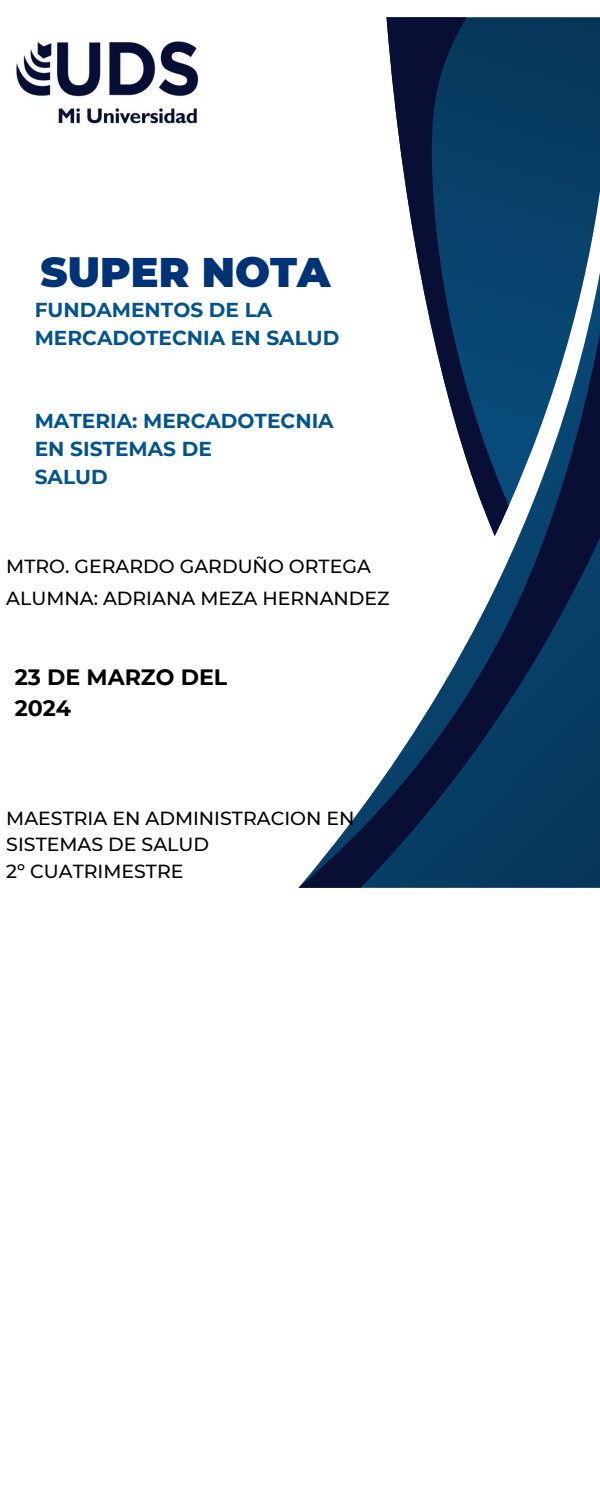
<style>
.page{position:relative;width:600px;height:1500px;background:#fff}
.page>*{position:absolute;margin:0;border:0;box-sizing:border-box;transform-origin:0 0}
.t1{font:900 41.4px "Montserrat";color:#003376}
.t2{font:700 22.2px/31px "Montserrat";color:#000}
.t3{font:700 20.2px/28px "Montserrat";color:#03548d}
.t4{font:500 18.9px/26.2px "Montserrat";color:#000}
</style>
<div class="page">
<svg style="left:299px;top:536px;width:301px;height:352px"></svg>
<svg style="left:509px;top:17px;width:91px;height:519px;background:#235074"></svg>
<svg style="left:387px;top:17px;width:122px;height:519px"></svg>
<img style="left:16px;top:41px;width:184px;height:84px">
<p class="t1" style="left:41px;top:247px;width:291px">SUPER NOTA</p>
<h2 class="t3" style="left:35px;top:295px;width:306px">FUNDAMENTOS DE LA<br>MERCADOTECNIA EN SALUD</h2>
<p class="t3" style="left:35px;top:407px;width:300px">MATERIA: MERCADOTECNIA<br>EN SISTEMAS DE<br>SALUD</p>
<p class="t4" style="left:6px;top:553px;width:366px">MTRO. GERARDO GARDUÑO ORTEGA</p>
<h2 class="t4" style="left:6px;top:585px;width:385px">ALUMNA: ADRIANA MEZA HERNANDEZ</h2>
<h1 class="t2" style="left:15px;top:661px;width:214px">23 DE MARZO DEL<br>2024</h1>
<h2 class="t4" style="left:6px;top:805px;width:350px">MAESTRIA EN ADMINISTRACION EN<br>SISTEMAS DE SALUD</h2>
<p class="t4" style="left:6px;top:858px;width:179px">2º CUATRIMESTRE</p>
</div>
